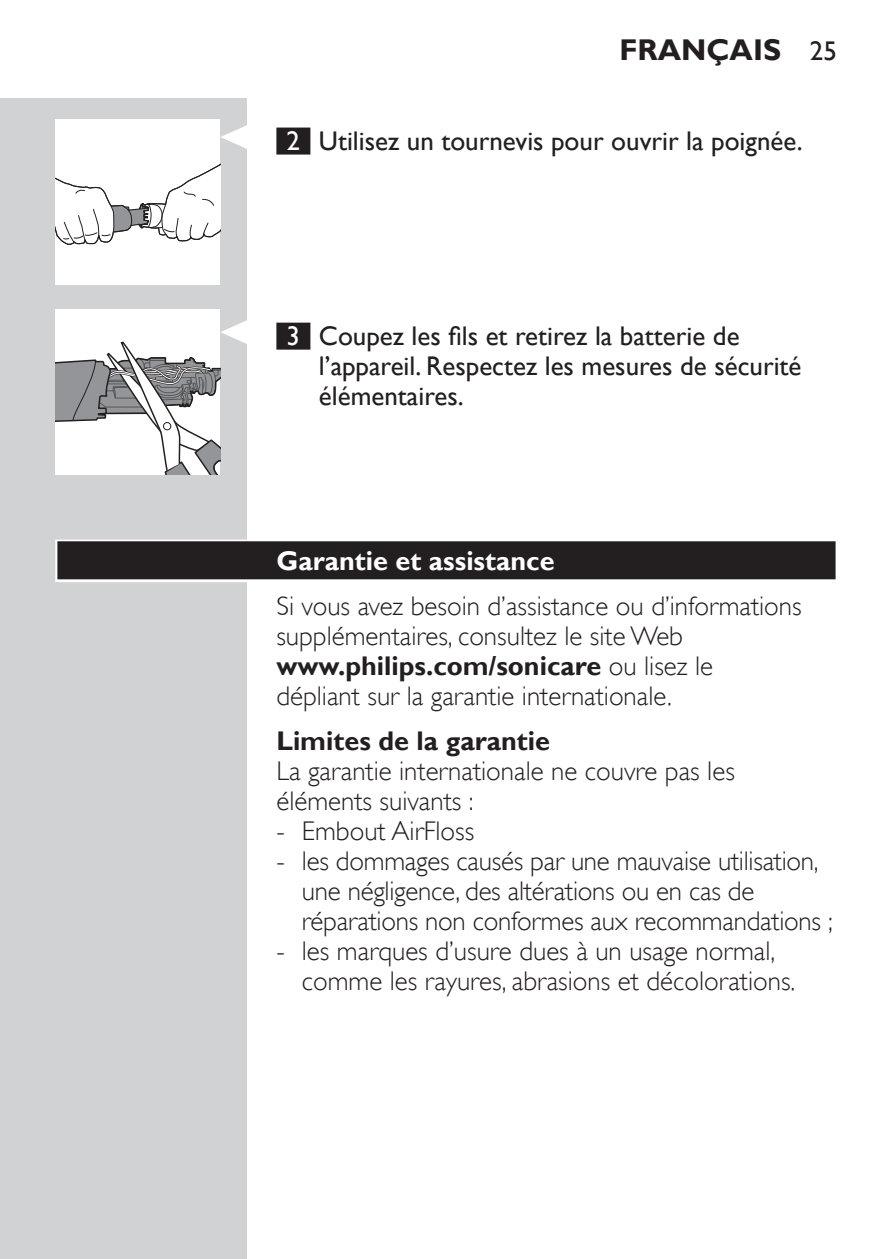
<style>
.page{position:relative;width:893px;height:1259px;background:#fff}
.page>*{position:absolute;margin:0;border:0;box-sizing:border-box;transform-origin:0 0}
.t1{font:700 30px "Gill Sans Alt One WGL";color:#231f20}
.t2{font:27px/30px "Gill Sans Alt One WGL Light";color:#231f20}
.t3{font:27px/30px "Gill Sans Alt One WGL";color:#231f20}
.t4{font:700 27px "Gill Sans Alt One WGL";color:#231f20}
.t5{font:700 27px "Gill Sans Alt One WGL";color:#fff}
.s1{font-weight:400;font-size:27px}
.s2{color:#fff}
.s3{font-family:"Gill Sans Alt One WGL Light";font-weight:400}
</style>
<div class="page">
<div style="left:0;top:98px;width:247px;height:1161px;background:#d1d2d4"></div>
<div style="left:276px;top:128px;width:34px;height:27px;background:#231f20"></div>
<div style="left:276px;top:323px;width:34px;height:27px;background:#231f20"></div>
<div style="left:55px;top:539px;width:783px;height:43px;background:linear-gradient(to right,#b5b4b4,#b5b4b4)"></div>
<div style="left:57px;top:541px;width:779px;height:38px;background:#231f20"></div>
<svg style="left:221px;top:125px;width:26px;height:24px"></svg>
<div style="left:55px;top:119px;width:165px;height:165px;background:#fff"></div>
<svg style="left:55px;top:164px;width:165px;height:81px"></svg>
<div style="left:55px;top:310px;width:165px;height:165px;background:#fff"></div>
<svg style="left:55px;top:320px;width:192px;height:155px"></svg>
<div style="left:163px;top:422px;width:9px;height:8px;border:1px solid #231f20;border-radius:50%"></div>
<p class="t1" style="left:619px;top:29px;width:219px">Français <span class="s1">25</span></p>
<p class="t3" style="left:287px;top:126px;width:518px"><span class="s2">2</span> Utilisez un tournevis pour ouvrir la poignée.</p>
<p class="t3" style="left:319px;top:321px;width:484px;text-indent:-32px"><span class="s2">3</span> Coupez les fils et retirez la batterie de l’appareil. Respectez les mesures de sécurité élémentaires.</p>
<p class="t5" style="left:276px;top:542px;width:280px">Garantie et assistance</p>
<p class="t2" style="left:276px;top:591px;width:527px">Si vous avez besoin d’assistance ou d’informations supplémentaires, consultez le site Web</p>
<p class="t4" style="left:276px;top:647px;width:438px">www.philips.com/sonicare <span class="s3">ou lisez le</span></p>
<p class="t2" style="left:276px;top:681px;width:397px">dépliant sur la garantie internationale.</p>
<p class="t4" style="left:276px;top:722px;width:275px">Limites de la garantie</p>
<p class="t2" style="left:276px;top:756px;width:460px">La garantie internationale ne couvre pas les éléments suivants :</p>
<p class="t2" style="left:276px;top:816px;width:199px">- Embout AirFloss</p>
<p class="t2" style="left:302px;top:846px;width:532px;text-indent:-26px">- les dommages causés par une mauvaise utilisation, une négligence, des altérations ou en cas de réparations non conformes aux recommandations ;</p>
<p class="t2" style="left:302px;top:936px;width:495px;text-indent:-26px">- les marques d’usure dues à un usage normal, comme les rayures, abrasions et décolorations.</p>
</div>
